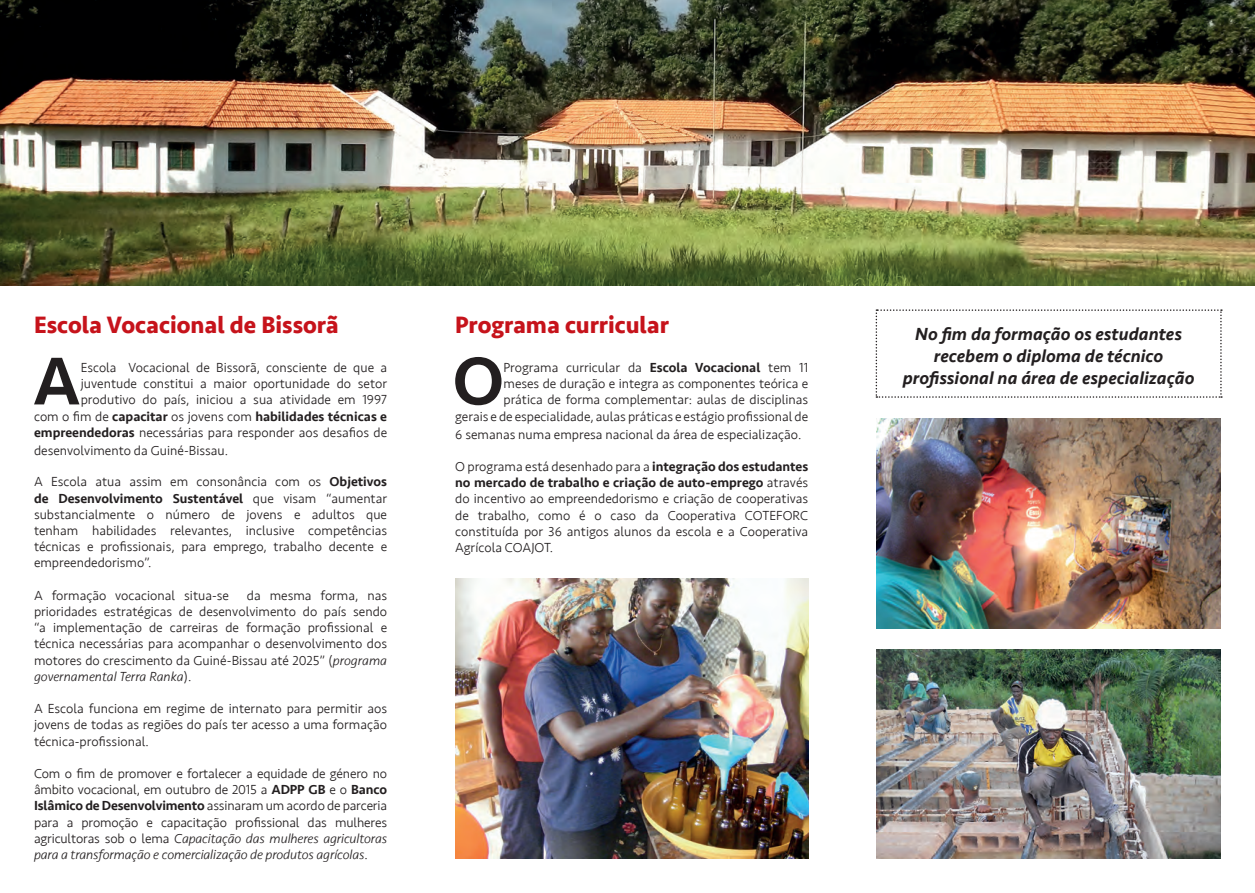
<style>
.page{position:relative;width:1255px;height:893px;background:#fff}
.page>*{position:absolute;margin:0;border:0;box-sizing:border-box;transform-origin:0 0}
.Body{font:500 70.05px "Seravek";color:#231f20}
.t1{font:700 24.3px "Seravek";color:#c6131b}
.t2{font:italic 500 18px/21.6px "Seravek";color:#231f20;text-align:center}
.Body-2{font:300 13.5px/16.2px "Seravek";color:#231f20;text-align:justify}
.s1{font-weight:500}
.s2{font-style:italic}
</style>
<div class="page">
<img style="left:0;top:0;width:1254px;height:285px">
<svg style="left:875px;top:309px;width:346px;height:89px"></svg>
<img style="left:876px;top:419px;width:344px;height:209px">
<img style="left:876px;top:649px;width:344px;height:210px">
<img style="left:455px;top:578px;width:353px;height:281px">
<p class="t1" style="left:34px;top:305px;width:306px">Escola Vocacional de Bissorã</p>
<p class="Body" style="left:33px;top:338px;width:50px">A</p>
<p class="Body-2" style="left:34px;top:360px;width:354px;text-align:right">Escola Vocacional de Bissorã, consciente de que a juventude constitui a maior oportunidade do setor produtivo do país, iniciou a sua atividade em 1997<br>com o fim de <span class="s1">capacitar</span> os jovens com <span class="s1">habilidades técnicas e empreendedoras</span> necessárias para responder aos desafios de</p>
<p class="Body-2" style="left:34px;top:442px;width:195px">desenvolvimento da Guiné-Bissau.</p>
<p class="Body-2" style="left:34px;top:474px;width:354px">A Escola atua assim em consonância com os <span class="s1">Objetivos de Desenvolvimento Sustentável</span> que visam “aumentar substancialmente o número de jovens e adultos que tenham habilidades relevantes, inclusive competências técnicas e profissionais, para emprego, trabalho decente e empreendedorismo”.</p>
<p class="Body-2" style="left:34px;top:587px;width:196px">A formação vocacional situa-se</p>
<p class="Body-2" style="left:34px;top:587px;width:354px;text-indent:213px">da mesma forma, nas prioridades estratégicas de desenvolvimento do país sendo “a implementação de carreiras de formação profissional e técnica necessárias para acompanhar o desenvolvimento dos motores do crescimento da Guiné-Bissau até 2025” (<span class="s2">programa governamental Terra Ranka</span>).</p>
<p class="Body-2" style="left:34px;top:701px;width:354px">A Escola funciona em regime de internato para permitir aos jovens de todas as regiões do país ter acesso a uma formação técnica-profissional.</p>
<p class="Body-2" style="left:34px;top:766px;width:354px">Com o fim de promover e fortalecer a equidade de género no âmbito vocacional, em outubro de 2015 a <span class="s1">ADPP GB</span> e o <span class="s1">Banco Islâmico de Desenvolvimento</span> assinaram um acordo de parceria para a promoção e capacitação profissional das mulheres agricultoras sob o lema <span class="s2">Capacitação das mulheres agricultoras para a transformação e comercialização de produtos agrícolas</span>.</p>
<p class="t1" style="left:455px;top:305px;width:215px">Programa curricular</p>
<p class="Body" style="left:452px;top:338px;width:53px">O</p>
<p class="Body-2" style="left:455px;top:360px;width:354px;text-align:right">Programa curricular da <span class="s1">Escola Vocacional</span> tem 11<br>meses de duração e integra as componentes teórica e<br>prática de forma complementar: aulas de disciplinas<br>gerais e de especialidade, aulas práticas e estágio profissional de</p>
<p class="Body-2" style="left:455px;top:426px;width:347px">6 semanas numa empresa nacional da área de especialização.</p>
<p class="Body-2" style="left:455px;top:459px;width:354px">O programa está desenhado para a <span class="s1">integração dos estudantes no mercado de trabalho e criação de auto-emprego</span> através do incentivo ao empreendedorismo e criação de cooperativas de trabalho, como é o caso da Cooperativa COTEFORC constituída por 36 antigos alunos da escola e a Cooperativa Agrícola COAJOT.</p>
<p class="t2" style="left:902px;top:324px;width:293px">No fim da formação os estudantes recebem o diploma de técnico profissional na área de especialização</p>
</div>
